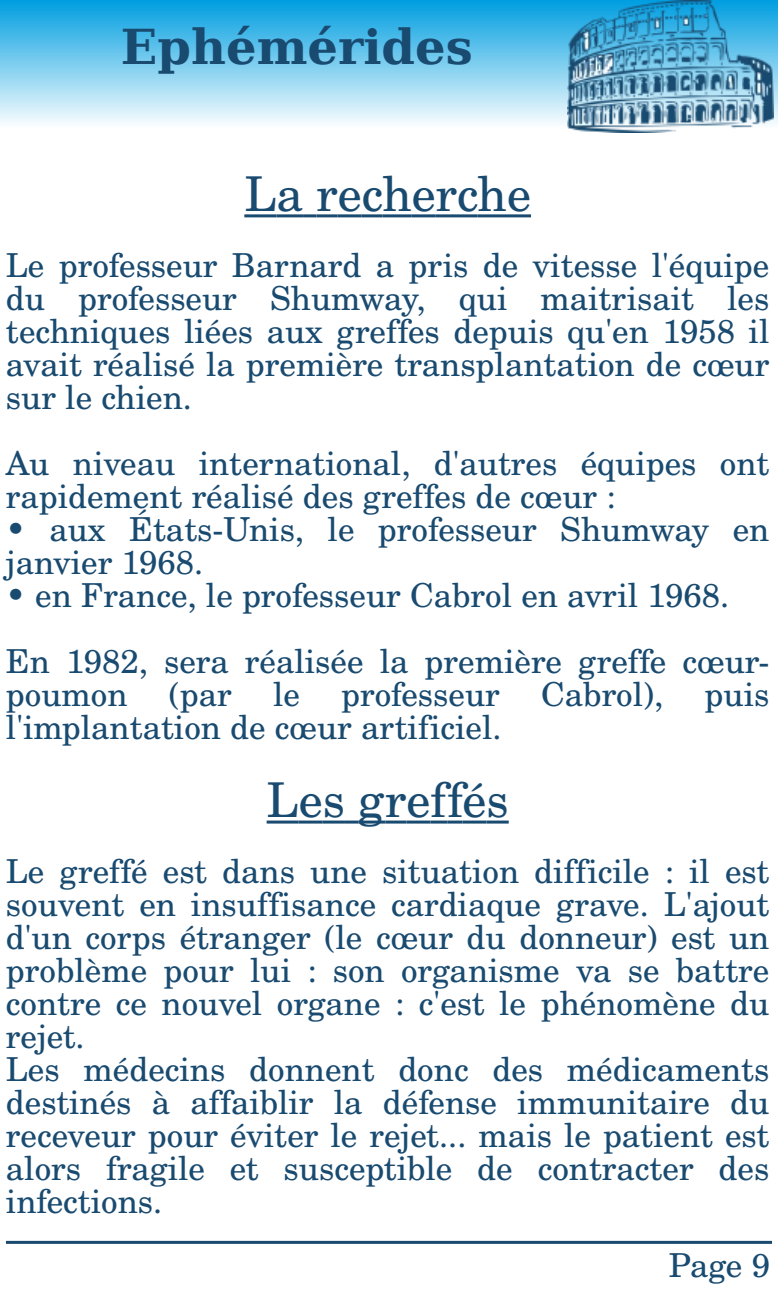
<style>
.page{position:relative;width:778px;height:1293px;background:#fff}
.page>*{position:absolute;margin:0;border:0;box-sizing:border-box;transform-origin:0 0}
.t1{font:48px "Century Sch L Roma";color:#194a70}
.t2{font:700 48px "Bitstream Vera Serif";color:#194a70}
.t3{font:33px/33px "Century Sch L Roma";color:#194a70}
</style>
<div class="page">
<div style="left:0;top:0;width:777px;height:128px;background:linear-gradient(to bottom,#009ee0,#f9fdfe)"></div>
<img style="left:567px;top:0;width:205px;height:132px">
<hr style="left:6px;top:1240px;width:765px;height:3px;background:#194a70">
<hr style="left:244px;top:214px;width:32px;height:3px;background:#194a70">
<hr style="left:276px;top:214px;width:27px;height:3px;background:#194a70">
<svg style="left:303px;top:214px;width:13px;height:3px"></svg>
<hr style="left:316px;top:214px;width:21px;height:3px;background:#194a70">
<hr style="left:337px;top:214px;width:24px;height:3px;background:#194a70">
<hr style="left:361px;top:214px;width:21px;height:3px;background:#194a70">
<hr style="left:382px;top:214px;width:29px;height:3px;background:#194a70">
<hr style="left:411px;top:214px;width:24px;height:3px;background:#194a70">
<hr style="left:435px;top:214px;width:22px;height:3px;background:#194a70">
<hr style="left:457px;top:214px;width:20px;height:3px;background:#194a70">
<hr style="left:477px;top:214px;width:30px;height:3px;background:#194a70">
<hr style="left:507px;top:214px;width:24px;height:3px;background:#194a70">
<hr style="left:266px;top:820px;width:32px;height:3px;background:#194a70">
<hr style="left:298px;top:820px;width:24px;height:3px;background:#194a70">
<hr style="left:322px;top:820px;width:23px;height:3px;background:#194a70">
<svg style="left:345px;top:820px;width:13px;height:3px"></svg>
<hr style="left:358px;top:820px;width:27px;height:3px;background:#194a70">
<hr style="left:385px;top:820px;width:21px;height:3px;background:#194a70">
<hr style="left:406px;top:820px;width:24px;height:3px;background:#194a70">
<hr style="left:430px;top:820px;width:17px;height:3px;background:#194a70">
<hr style="left:447px;top:820px;width:15px;height:3px;background:#194a70">
<hr style="left:462px;top:820px;width:24px;height:3px;background:#194a70">
<hr style="left:486px;top:820px;width:22px;height:3px;background:#194a70">
<h1 class="t2" style="left:121px;top:19px;width:353px">Ephémérides</h1>
<h1 class="t1" style="left:244px;top:175px;width:288px">La recherche</h1>
<p class="t3" style="left:6px;top:251px;width:764px;text-align:justify">Le professeur Barnard a pris de vitesse l'équipe du professeur Shumway, qui maitrisait les techniques liées aux greffes depuis qu'en 1958 il avait réalisé la première transplantation de cœur sur le chien.</p>
<p class="t3" style="left:6px;top:449px;width:764px">Au niveau international, d'autres équipes ont rapidement réalisé des greffes de cœur :</p>
<p class="t3" style="left:6px;top:515px;width:764px">• aux États-Unis, le professeur Shumway en janvier 1968.</p>
<p class="t3" style="left:6px;top:565px;width:764px;line-height:66px">• en France, le professeur Cabrol en avril 1968.<br>En 1982, sera réalisée la première greffe cœur-</p>
<p class="t3" style="left:6px;top:680px;width:764px">poumon (par le professeur Cabrol), puis l'implantation de cœur artificiel.</p>
<h1 class="t1" style="left:266px;top:781px;width:243px">Les greffés</h1>
<p class="t3" style="left:6px;top:857px;width:764px">Le greffé est dans une situation difficile : il est souvent en insuffisance cardiaque grave. L'ajout d'un corps étranger (le cœur du donneur) est un problème pour lui : son organisme va se battre contre ce nouvel organe : c'est le phénomène du rejet.<br>Les médecins donnent donc des médicaments destinés à affaiblir la défense immunitaire du receveur pour éviter le rejet... mais le patient est alors fragile et susceptible de contracter des infections.</p>
<p class="t3" style="left:668px;top:1251px;width:103px">Page 9</p>
</div>
